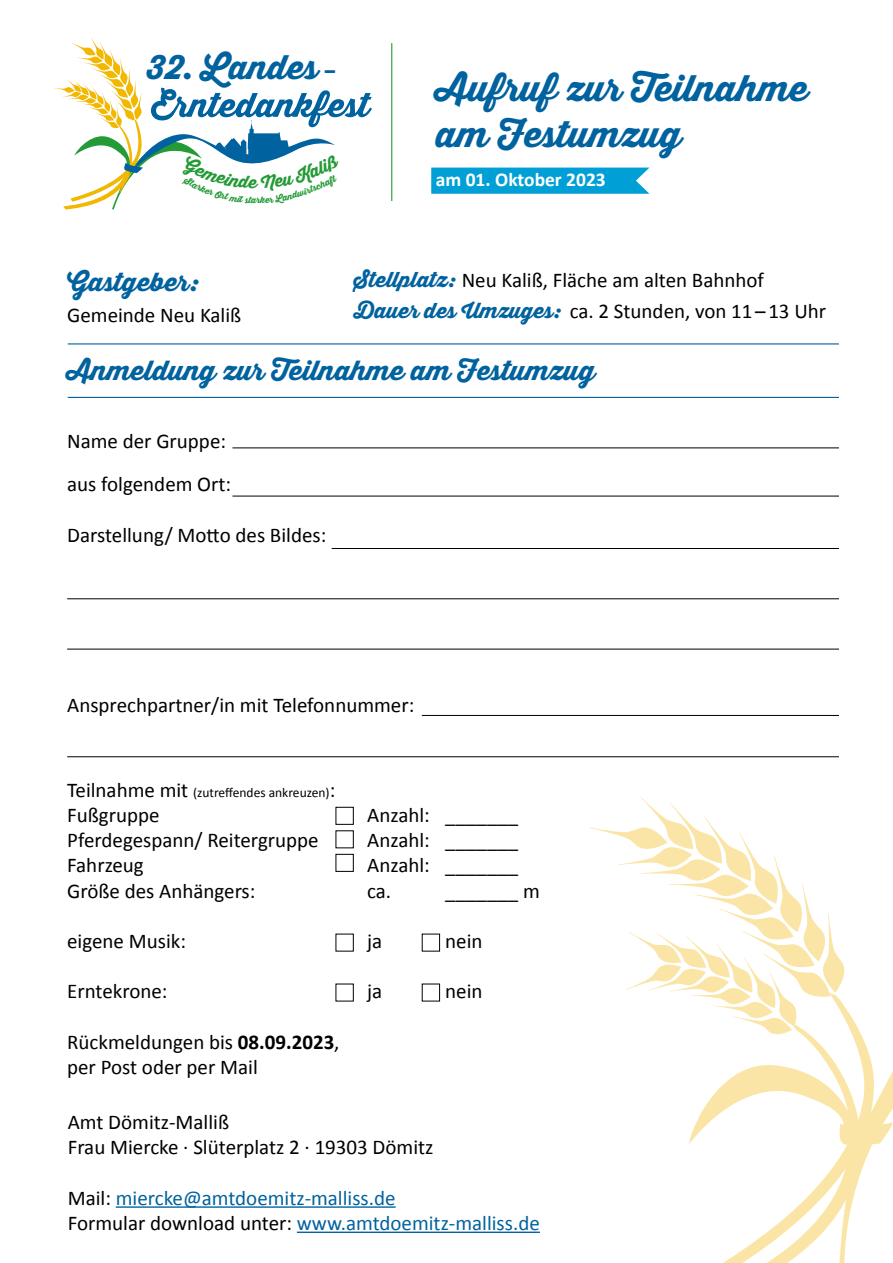
<style>
.page{position:relative;width:893px;height:1263px;background:#fff}
.page>*{position:absolute;margin:0;border:0;box-sizing:border-box;transform-origin:0 0}
.t1{font:36px/45.6px "Thirsty Script Extrabold Demo";color:#00629e}
.t2{font:33.15px "Thirsty Script Extrabold Demo";color:#00629e}
.t3{font:27px "Thirsty Script Extrabold Demo";color:#00629e}
.t4{font:25.5px "Thirsty Script Extrabold Demo";color:#00629e}
.t5{font:21px/25.2px "Calibri";color:#000}
.t6{font:21px/25.2px "Calibri";color:#00629e}
.t7{font:700 19.5px "Calibri";color:#fff}
.t8{font:13.5px "Calibri";color:#000}
.s1{font-family:"Courier";font-size:34.95px}
.s2{font-family:"Thirsty Script Extrabold Demo";color:#00629e}
.s3{font-size:21px}
.s4{font-weight:700}
.s5{color:#000}
</style>
<div class="page">
<svg style="left:431px;top:168px;width:218px;height:26px"></svg>
<hr style="left:116px;top:1206px;width:280px;height:2px;background:#00629e">
<hr style="left:297px;top:1231px;width:243px;height:2px;background:#00629e">
<hr style="left:391px;top:43px;width:1px;height:158px;background:#249b37">
<hr style="left:68px;top:397px;width:771px;height:1px;background:#00629e">
<hr style="left:68px;top:343px;width:771px;height:1px;background:#00629e">
<hr style="left:232px;top:447px;width:607px;height:1px;background:#000">
<hr style="left:232px;top:496px;width:607px;height:1px;background:#000">
<hr style="left:332px;top:548px;width:507px;height:1px;background:#000">
<hr style="left:67px;top:756px;width:772px;height:1px;background:#000">
<hr style="left:67px;top:598px;width:772px;height:1px;background:#000">
<hr style="left:422px;top:715px;width:417px;height:1px;background:#000">
<hr style="left:67px;top:649px;width:772px;height:1px;background:#000">
<svg style="left:589px;top:796px;width:304px;height:467px"></svg>
<div style="left:336px;top:807px;width:18px;height:18px;border:1px solid #000"></div>
<div style="left:422px;top:934px;width:18px;height:17px;border:1px solid #000"></div>
<div style="left:336px;top:984px;width:18px;height:17px;border:1px solid #000"></div>
<div style="left:422px;top:984px;width:18px;height:17px;border:1px solid #000"></div>
<div style="left:336px;top:854px;width:18px;height:18px;border:1px solid #000"></div>
<svg style="left:54px;top:37px;width:318px;height:173px"></svg>
<h2 class="t2" style="left:147px;top:42px;width:191px">32. Landes <span class="s1">-</span></h2>
<h1 class="t1" style="left:436px;top:65px;width:374px">Aufruf zur Teilnahme am Festumzug</h1>
<p class="t7" style="left:436px;top:168px;width:171px">am 01. Oktober 2023</p>
<p class="t5" style="left:354px;top:263px;width:474px;line-height:31.2px"><span class="s2">Stellplatz:</span> Neu Kaliß, Fläche am alten Bahnhof<br><span class="s2">Dauer des Umzuges:</span> ca. 2 Stunden, von 11–13 Uhr</p>
<p class="t4" style="left:67px;top:262px;width:133px">Gastgeber:</p>
<p class="t5" style="left:67px;top:302px;width:176px">Gemeinde Neu Kaliß</p>
<p class="t3" style="left:67px;top:350px;width:529px">Anmeldung zur Teilnahme am Festumzug</p>
<p class="t5" style="left:67px;top:419px;width:166px;line-height:43.2px">Name der Gruppe: aus folgendem Ort:</p>
<p class="t5" style="left:67px;top:521px;width:261px">Darstellung/ Motto des Bildes:</p>
<p class="t5" style="left:67px;top:691px;width:349px">Ansprechpartner/in mit Telefonnummer:</p>
<p class="t8" style="left:67px;top:784px;width:270px"><span class="s3">Teilnahme mit</span> (zutreffendes ankreuzen)<span class="s3">:</span></p>
<p class="t5" style="left:67px;top:801px;width:94px">Fußgruppe</p>
<p class="t5" style="left:367px;top:801px;width:153px">Anzahl: _______</p>
<p class="t5" style="left:67px;top:827px;width:253px">Pferdegespann/ Reitergruppe</p>
<p class="t5" style="left:367px;top:827px;width:153px">Anzahl: _______</p>
<p class="t5" style="left:67px;top:852px;width:78px">Fahrzeug</p>
<p class="t5" style="left:367px;top:852px;width:153px">Anzahl: _______</p>
<p class="t5" style="left:67px;top:877px;width:190px">Größe des Anhängers:</p>
<p class="t5" style="left:367px;top:877px;width:26px">ca.</p>
<p class="t5" style="left:445px;top:877px;width:96px">_______ m</p>
<p class="t5" style="left:67px;top:927px;width:120px">eigene Musik:</p>
<p class="t5" style="left:367px;top:927px;width:17px">ja</p>
<p class="t5" style="left:445px;top:927px;width:39px">nein</p>
<p class="t5" style="left:67px;top:978px;width:102px">Erntekrone:</p>
<p class="t5" style="left:367px;top:978px;width:17px">ja</p>
<p class="t5" style="left:445px;top:978px;width:39px">nein</p>
<p class="t5" style="left:67px;top:1028px;width:274px">Rückmeldungen bis <span class="s4">08.09.2023</span>, per Post oder per Mail</p>
<p class="t5" style="left:68px;top:1108px;width:367px">Amt Dömitz-Malliß<br>Frau Miercke · Slüterplatz 2 · 19303 Dömitz</p>
<p class="t6" style="left:68px;top:1184px;width:474px"><span class="s5">Mail:</span> miercke@amtdoemitz-malliss.de<br><span class="s5">Formular download unter:</span> www.amtdoemitz-malliss.de</p>
</div>
